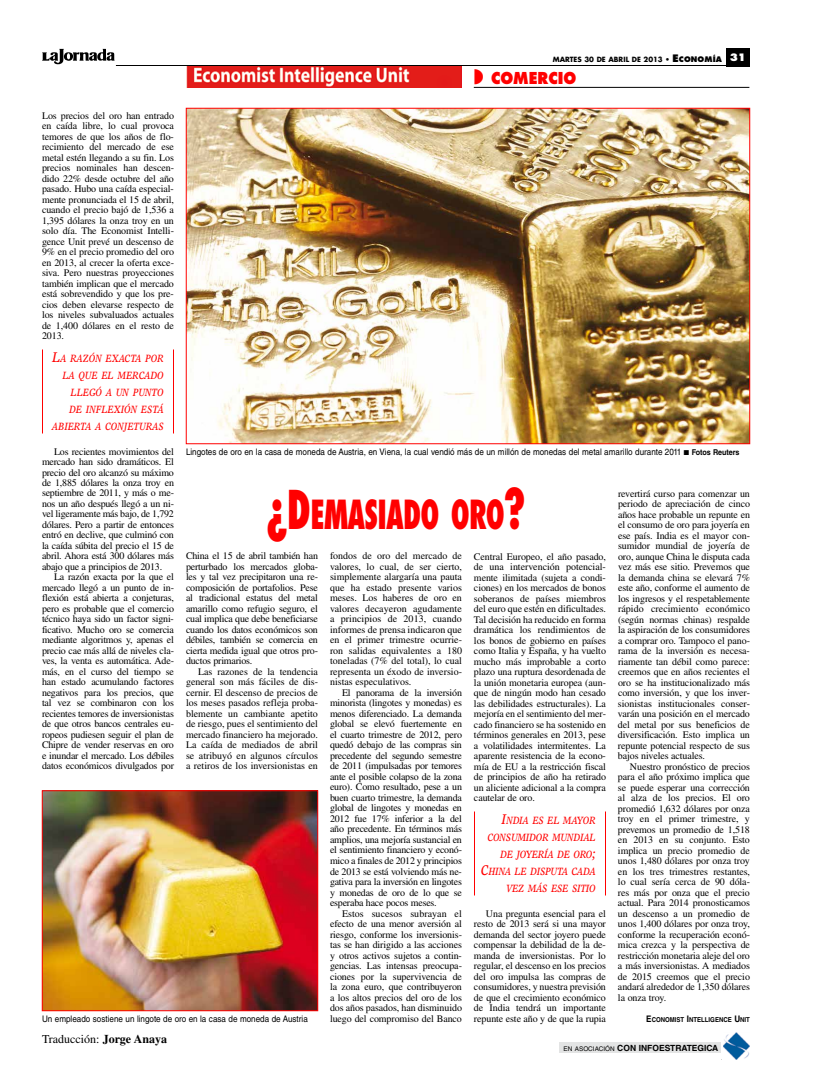
<style>
.page{position:relative;width:822px;height:1089px;background:#fff}
.page>*{position:absolute;margin:0;border:0;box-sizing:border-box;transform-origin:0 0}
.t1{font:800 condensed 39px "Futura Std";letter-spacing:-.025em;color:#f00;scale:.75 1}
.t2{font:800 16px "Futura Std";color:#f00;scale:.89 1}
.t3{font:12px "Times LT Std";color:#000}
.t4{font:italic 10.5px/17px "Times Europa LT Std";color:#f00;text-align:right;scale:.85 1}
.t5{font:10px/10.5px "Times LT Std";letter-spacing:-.01em;color:#000;text-align:justify}
.t6{font:9px "Helvetica LT Std";color:#000;scale:.9 1}
.t7{font:700 8.5px "Helvetica LT Std";color:#000}
.t8{font:700 7px "Futura Std";color:#000}
.t9{font:700 6.8px "Helvetica LT Std";color:#000;scale:.9 1}
.s1{font-weight:800;font-size:10px}
.s2{font-weight:800;font-size:7.5px}
.s3{font-weight:800;font-size:10px;color:#fff}
.s4{font-size:14px}
.s5{font-weight:700;font-size:8px}
.s6{font-size:52px}
.s7{font-size:9px}
.s8{font-weight:700}
.s9{font-weight:400;font-size:6.4px}
</style>
<div class="page">
<img style="left:186px;top:66px;width:276px;height:21px">
<hr style="left:474px;top:87px;width:275px;height:1px;background:#000">
<div style="left:726px;top:48px;width:24px;height:18px;background:#000"></div>
<hr style="left:116px;top:65px;width:634px;height:1px;background:#000">
<svg style="left:42px;top:49px;width:73px;height:15px"></svg>
<div style="left:559px;top:1043px;width:164px;height:10px;background:#e3e4e4"></div>
<img style="left:188px;top:110px;width:560px;height:332px">
<hr style="left:42px;top:350px;width:1px;height:84px;background:#f00">
<hr style="left:173px;top:350px;width:1px;height:84px;background:#f00">
<img style="left:44px;top:792px;width:272px;height:217px">
<div style="left:42px;top:790px;width:276px;height:221px;border:1px solid #f00"></div>
<img style="left:723px;top:1032px;width:27px;height:27px">
<hr style="left:474px;top:812px;width:1px;height:84px;background:#f00">
<hr style="left:605px;top:812px;width:1px;height:84px;background:#f00">
<p class="t8" style="left:553px;top:55px;width:195px">MARTES 30 DE ABRIL DE 2013 • <span class="s1">E</span><span class="s2">CONOMÍA</span> <span class="s3">31</span></p>
<p class="t5" style="left:42px;top:110px;width:134px">Los precios del oro han entrado en caída libre, lo cual provoca temores de que los años de flo&shy;recimiento del mercado de ese metal estén llegando a su fin. Los precios nominales han descen&shy;dido 22% desde octubre del año pasado. Hubo una caída especial&shy;mente pronunciada el 15 de abril, cuando el precio bajó de 1,536 a 1,395 dólares la onza troy en un solo día. The Economist Intelli&shy;gence Unit prevé un descenso de 9% en el precio promedio del oro en 2013, al crecer la oferta exce&shy;siva. Pero nuestras proyecciones también implican que el mercado está sobrevendido y que los pre&shy;cios deben elevarse respecto de los niveles subvaluados actuales de 1,400 dólares en el resto de 2013.</p>
<p class="t4" style="left:52px;top:350px;width:133px"><span class="s4">L</span>A RAZÓN EXACTA POR<br>LA QUE EL MERCADO<br>LLEGÓ A UN PUNTO<br>DE INFLEXIÓN ESTÁ<br>ABIERTA A CONJETURAS</p>
<h2 class="t2" style="left:491px;top:68px;width:97px">COMERCIO</h2>
<p class="t5" style="left:42px;top:446px;width:134px;text-indent:12px">Los recientes movimientos del mercado han sido dramáticos. El precio del oro alcanzó su máximo de 1,885 dólares la onza troy en septiembre de 2011, y más o me&shy;nos un año después llegó a un ni&shy;vel ligeramente más bajo, de 1,792 dólares. Pero a partir de entonces entró en declive, que culminó con la caída súbita del precio el 15 de abril. Ahora está 300 dólares más abajo que a principios de 2013.</p>
<p class="t5" style="left:42px;top:572px;width:134px;text-indent:12px">La razón exacta por la que el mercado llegó a un punto de in&shy;flexión está abierta a conjeturas, pero es probable que el comercio técnico haya sido un factor signi&shy;ficativo. Mucho oro se comercia mediante algoritmos y, apenas el precio cae más allá de niveles cla&shy;ves, la venta es automática. Ade&shy;más, en el curso del tiempo se han estado acumulando factores negativos para los precios, que tal vez se combinaron con los recientes temores de inversionistas de que otros bancos centrales eu&shy;ropeos pudiesen seguir el plan de Chipre de vender reservas en oro e inundar el mercado. Los débiles datos económicos divulgados por</p>
<p class="t6" style="left:186px;top:446px;width:617px">Lingotes de oro en la casa de moneda de Austria, en Viena, la cual vendió más de un millón de monedas del metal amarillo durante 2011 ■ <span class="s5">FOTOS REUTERS</span></p>
<h1 class="t1" style="left:267px;top:490px;width:347px"><span class="s6">¿D</span>EMASIADO ORO<span class="s6">?</span></h1>
<p class="t5" style="left:618px;top:488px;width:134px">revertirá curso para comenzar un periodo de apreciación de cinco años hace probable un repunte en el consumo de oro para joyería en ese país. India es el mayor con&shy;sumidor mundial de joyería de oro, aunque China le disputa cada vez más ese sitio. Prevemos que la demanda china se elevará 7% este año, conforme el aumento de los ingresos y el respetablemente rápido crecimiento económico (según normas chinas) respalde la aspiración de los consumidores a comprar oro. Tampoco el pano&shy;rama de la inversión es necesa&shy;riamente tan débil como parece: creemos que en años recientes el oro se ha institucionalizado más como inversión, y que los inver&shy;sionistas institucionales conser&shy;varán una posición en el mercado del metal por sus beneficios de diversificación. Esto implica un repunte potencial respecto de sus bajos niveles actuales.</p>
<p class="t5" style="left:618px;top:761px;width:134px;text-indent:12px">Nuestro pronóstico de precios para el año próximo implica que se puede esperar una corrección al alza de los precios. El oro promedió 1,632 dólares por onza troy en el primer trimestre, y prevemos un promedio de 1,518 en 2013 en su conjunto. Esto implica un precio promedio de unos 1,480 dólares por onza troy en los tres trimestres restantes, lo cual sería cerca de 90 dóla&shy;res más por onza que el precio actual. Para 2014 pronosticamos un descenso a un promedio de unos 1,400 dólares por onza troy, conforme la recuperación econó&shy;mica crezca y la perspectiva de restricción monetaria aleje del oro a más inversionistas. A mediados de 2015 creemos que el precio andará alrededor de 1,350 dólares la onza troy.</p>
<p class="t9" style="left:646px;top:1015px;width:117px"><span class="s7">E</span>CONOMIST <span class="s7">I</span> NTELLIGENCE <span class="s7">U</span>NIT</p>
<p class="t5" style="left:186px;top:551px;width:134px">China el 15 de abril también han perturbado los mercados globa&shy;les y tal vez precipitaron una re&shy;composición de portafolios. Pese al tradicional estatus del metal amarillo como refugio seguro, el cual implica que debe beneficiarse cuando los datos económicos son débiles, también se comercia en cierta medida igual que otros pro&shy;ductos primarios.</p>
<p class="t5" style="left:186px;top:666px;width:134px;text-indent:12px">Las razones de la tendencia general son más fáciles de dis&shy;cernir. El descenso de precios de los meses pasados refleja proba&shy;blemente un cambiante apetito de riesgo, pues el sentimiento del mercado financiero ha mejorado.<br>La caída de mediados de abril se atribuyó en algunos círculos a retiros de los inversionistas en</p>
<p class="t5" style="left:330px;top:551px;width:134px">fondos de oro del mercado de valores, lo cual, de ser cierto, simplemente alargaría una pauta que ha estado presente varios meses. Los haberes de oro en valores decayeron agudamente a principios de 2013, cuando informes de prensa indicaron que en el primer trimestre ocurrie&shy;ron salidas equivalentes a 180 toneladas (7% del total), lo cual representa un éxodo de inversio&shy;nistas especulativos.</p>
<p class="t5" style="left:330px;top:687px;width:134px;text-indent:12px">El panorama de la inversión minorista (lingotes y monedas) es menos diferenciado. La demanda global se elevó fuertemente en el cuarto trimestre de 2012, pero quedó debajo de las compras sin precedente del segundo semestre de 2011 (impulsadas por temores ante el posible colapso de la zona euro). Como resultado, pese a un buen cuarto trimestre, la demanda global de lingotes y monedas en 2012 fue 17% inferior a la del año precedente. En términos más amplios, una mejoría sustancial en el sentimiento financiero y econó&shy;mico a finales de 2012 y principios de 2013 se está volviendo más ne&shy;gativa para la inversión en lingotes y monedas de oro de lo que se esperaba hace pocos meses.</p>
<p class="t5" style="left:330px;top:908px;width:134px;text-indent:12px">Estos sucesos subrayan el efecto de una menor aversión al riesgo, conforme los inversionis&shy;tas se han dirigido a las acciones y otros activos sujetos a contin&shy;gencias. Las intensas preocupa&shy;ciones por la supervivencia de la zona euro, que contribuyeron a los altos precios del oro de los dos años pasados, han disminuido luego del compromiso del Banco</p>
<p class="t5" style="left:474px;top:551px;width:134px">Central Europeo, el año pasado, de una intervención potencial&shy;mente ilimitada (sujeta a condi&shy;ciones) en los mercados de bonos soberanos de países miembros del euro que estén en dificultades.<br>Tal decisión ha reducido en forma dramática los rendimientos de los bonos de gobierno en países como Italia y España, y ha vuelto mucho más improbable a corto plazo una ruptura desordenada de la unión monetaria europea (aun&shy;que de ningún modo han cesado las debilidades estructurales). La mejoría en el sentimiento del mer&shy;cado financiero se ha sostenido en términos generales en 2013, pese a volatilidades intermitentes. La aparente resistencia de la econo&shy;mía de EU a la restricción fiscal de principios de año ha retirado un aliciente adicional a la compra cautelar de oro.</p>
<p class="t4" style="left:481px;top:812px;width:136px"><span class="s4">I</span>NDIA ES EL MAYOR<br>CONSUMIDOR MUNDIAL<br>DE JOYERÍA DE ORO<span class="s4">;<br>C</span>HINA LE DISPUTA CADA<br>VEZ MÁS ESE SITIO</p>
<p class="t5" style="left:474px;top:908px;width:134px;text-indent:12px">Una pregunta esencial para el resto de 2013 será si una mayor demanda del sector joyero puede compensar la debilidad de la de&shy;manda de inversionistas. Por lo regular, el descenso en los precios del oro impulsa las compras de consumidores, y nuestra previsión de que el crecimiento económico de India tendrá un importante repunte este año y de que la rupia</p>
<p class="t6" style="left:42px;top:1013px;width:297px">Un empleado sostiene un lingote de oro en la casa de moneda de Austria</p>
<p class="t3" style="left:42px;top:1032px;width:127px">Traducción: <span class="s8">Jorge Anaya</span></p>
<p class="t7" style="left:564px;top:1043px;width:156px"><span class="s9">EN ASOCIACIÓN</span> CON INFOESTRATEGICA</p>
</div>
